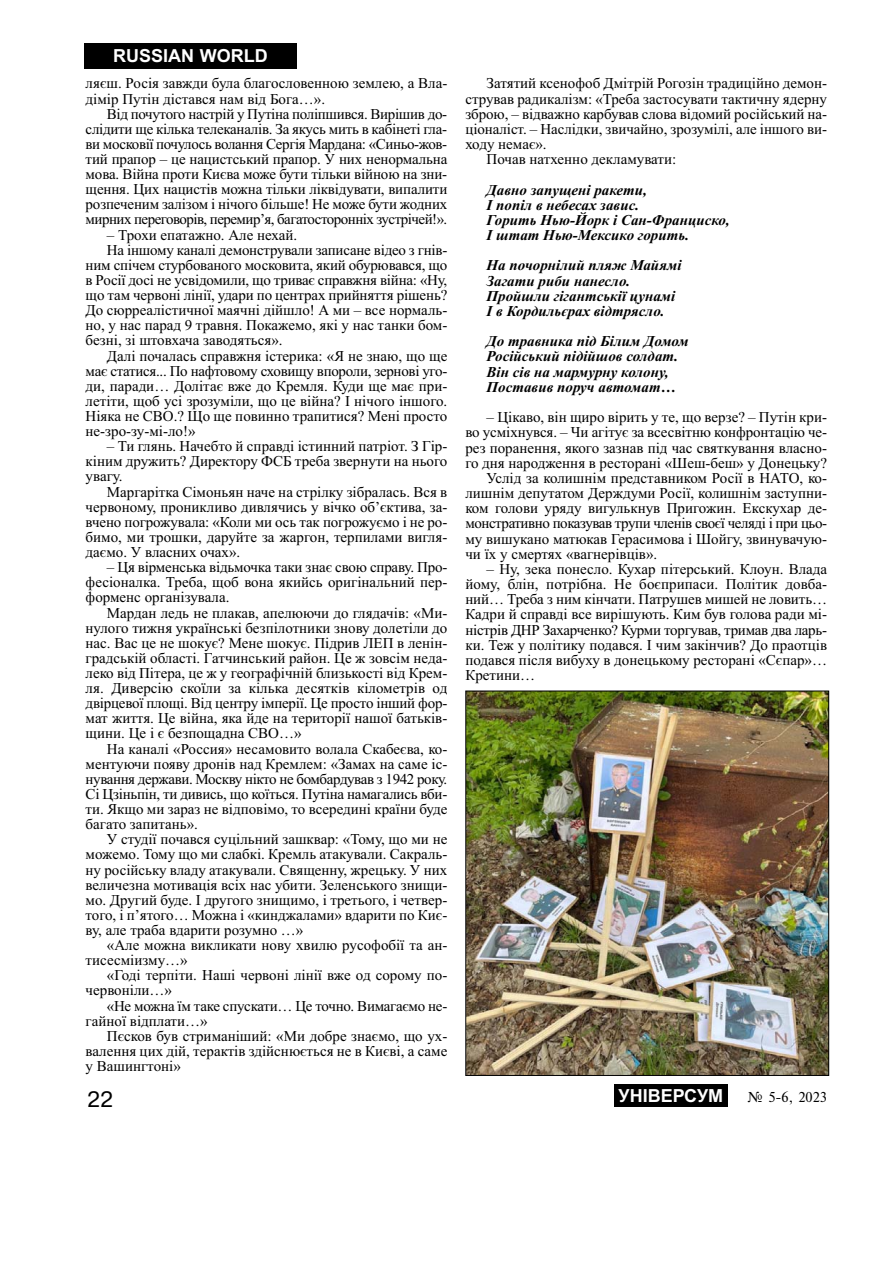
<style>
.page{position:relative;width:893px;height:1263px;background:#fff}
.page>*{position:absolute;margin:0;border:0;box-sizing:border-box;transform-origin:0 0}
.t1{font:21px "Ukr";color:#000}
.t2{font:700 18px "Arial";color:#fff}
.t3{font:15px/15.1px "Times New Roman";color:#000;text-align:justify}
.t4{font:italic 700 15px/15.1px "Times New Roman";color:#000}
.t5{font:15px/15.1px "Times New Roman";letter-spacing:-.02em;color:#000}
.t6{font:15px "Times New Roman";letter-spacing:-.03em;color:#000}
.t7{font:15px "Times";color:#000}
</style>
<div class="page">
<div style="left:84px;top:43px;width:213px;height:26px;background:#000"></div>
<div style="left:614px;top:1084px;width:113px;height:23px;background:#000"></div>
<img style="left:467px;top:693px;width:360px;height:381px">
<div style="left:465px;top:691px;width:364px;height:385px;border:1px solid #000"></div>
<p class="t2" style="left:113px;top:46px;width:156px">RUSSIAN WORLD</p>
<p class="t3" style="left:86px;top:77px;width:363px">ляєш. Росія завжди була благословенною землею, а Вла&shy;дімір Путін дістався нам від Бога…».</p>
<p class="t3" style="left:86px;top:108px;width:363px;text-indent:21px">Від почутого настрій у Путіна поліпшився. Вирішив до&shy;слідити ще кілька телеканалів. За якусь мить в кабінеті гла&shy;ви московії почулось волання Сергія Мардана: «Синьо-жов&shy;тий прапор – це нацистський прапор. У них ненормальна мова. Війна проти Києва може бути тільки війною на зни&shy;щення. Цих нацистів можна тільки ліквідувати, випалити розпеченим залізом і нічого більше! Не може бути жодних мирних переговорів, перемир’я, багатосторонніх зустрічей!».</p>
<p class="t3" style="left:107px;top:228px;width:192px">– Трохи епатажно. Але нехай.</p>
<p class="t3" style="left:107px;top:244px;width:342px">На іншому каналі демонстрували записане відео з гнів-</p>
<p class="t3" style="left:86px;top:259px;width:363px">ним спічем стурбованого московита, який обурювався, що</p>
<p class="t3" style="left:86px;top:274px;width:363px">в Росії досі не усвідомили, що триває справжня війна: «Ну,</p>
<p class="t3" style="left:86px;top:289px;width:363px">що там червоні лінії, удари по центрах прийняття рішень?</p>
<p class="t3" style="left:86px;top:304px;width:363px">До сюрреалістичної маячні дійшло! А ми – все нормаль-</p>
<p class="t3" style="left:86px;top:319px;width:363px">но, у нас парад 9 травня. Покажемо, які у нас танки бом-</p>
<p class="t3" style="left:86px;top:334px;width:198px">безні, зі штовхача заводяться».</p>
<p class="t3" style="left:107px;top:349px;width:342px">Далі почалась справжня істерика: «Я не знаю, що ще</p>
<p class="t5" style="left:86px;top:364px;width:363px">має статися... По нафтовому сховищу впороли, зернові уго-</p>
<p class="t3" style="left:86px;top:380px;width:363px">ди, паради… Долітає вже до Кремля. Куди ще має при-</p>
<p class="t3" style="left:86px;top:395px;width:363px">летіти, щоб усі зрозуміли, що це війна? І нічого іншого.</p>
<p class="t3" style="left:86px;top:410px;width:363px">Ніяка не СВО.? Що ще повинно трапитися? Мені просто</p>
<p class="t3" style="left:86px;top:425px;width:111px">не-зро-зу-мі-ло!»</p>
<p class="t3" style="left:86px;top:440px;width:363px;text-indent:21px">– Ти глянь. Начебто й справді істинний патріот. З Гір&shy;кіним дружить? Директору ФСБ треба звернути на нього увагу.</p>
<p class="t3" style="left:86px;top:485px;width:363px;text-indent:21px">Маргарітка Сімоньян наче на стрілку зібралась. Вся в червоному, проникливо дивлячись у вічко об’єктива, за&shy;вчено погрожувала: «Коли ми ось так погрожуємо і не ро&shy;бимо, ми трошки, даруйте за жаргон, терпилами вигля&shy;даємо. У власних очах».</p>
<p class="t3" style="left:86px;top:561px;width:363px;text-indent:21px">– Ця вірменська відьмочка таки знає свою справу. Про&shy;фесіоналка. Треба, щоб вона якийсь оригінальний пер&shy;форменс організувала.</p>
<p class="t3" style="left:86px;top:606px;width:363px;text-indent:21px">Мардан ледь не плакав, апелюючи до глядачів: «Ми&shy;нулого тижня українські безпілотники знову долетіли до нас. Вас це не шокує? Мене шокує. Підрив ЛЕП в ленін&shy;градській області. Гатчинський район. Це ж зовсім неда&shy;леко від Пітера, це ж у географічній близькості від Крем&shy;ля. Диверсію скоїли за кілька десятків кілометрів од двірцевої площі. Від центру імперії. Це просто інший фор&shy;мат життя. Це війна, яка йде на території нашої батьків&shy;щини. Це і є безпощадна СВО…»</p>
<p class="t3" style="left:86px;top:742px;width:363px;text-indent:21px">На каналі «Россия» несамовито волала Скабеєва, ко&shy;ментуючи появу дронів над Кремлем: «Замах на саме іс&shy;нування держави. Москву нікто не бомбардував з 1942 року.<br>Сі Цзіньпін, ти дивись, що коїться. Путіна намагались вби&shy;ти. Якщо ми зараз не відповімо, то всередині країни буде багато запитань».</p>
<p class="t3" style="left:86px;top:833px;width:363px;text-indent:21px">У студії почався суцільний зашквар: «Тому, що ми не можемо. Тому що ми слабкі. Кремль атакували. Сакраль&shy;ну російську владу атакували. Священну, жрецьку. У них величезна мотивація всіх нас убити. Зеленського знищи&shy;мо. Другий буде. І другого знищимо, і третього, і четвер&shy;того, і п’ятого… Можна і «кинджалами» вдарити по Киє&shy;ву, але траба вдарити розумно …»</p>
<p class="t3" style="left:86px;top:939px;width:363px;text-indent:21px">«Але можна викликати нову хвилю русофобії та ан&shy;тисесміизму…»</p>
<p class="t3" style="left:86px;top:969px;width:363px;text-indent:21px">«Годі терпіти. Наші червоні лінії вже од сорому по&shy;червоніли…»</p>
<p class="t5" style="left:86px;top:999px;width:363px;text-indent:21px">«Не можна їм таке спускати… Це точно. Вимагаємо не&shy;гайної відплати…»</p>
<p class="t3" style="left:86px;top:1030px;width:363px;text-indent:21px">Пєсков був стриманіший: «Ми добре знаємо, що ух&shy;валення цих дій, терактів здійснюється не в Києві, а саме у Вашингтоні»</p>
<p class="t3" style="left:486px;top:77px;width:342px">Затятий ксенофоб Дмітрій Рогозін традиційно демон-</p>
<p class="t3" style="left:465px;top:92px;width:363px">стрував радикалізм: «Треба застосувати тактичну ядерну</p>
<p class="t3" style="left:465px;top:108px;width:363px">зброю, – відважно карбував слова відомий російський на-</p>
<p class="t3" style="left:465px;top:123px;width:363px">ціоналіст. – Наслідки, звичайно, зрозумілі, але іншого ви-</p>
<p class="t3" style="left:465px;top:138px;width:83px">ходу немає».</p>
<p class="t3" style="left:486px;top:153px;width:191px">Почав натхенно декламувати:</p>
<p class="t4" style="left:486px;top:184px;width:244px">Давно запущені ракети,<br>І попіл в небесах завис.<br>Горить Нью-Йорк і Сан-Франциско,<br>І штат Нью-Мексико горить.</p>
<p class="t4" style="left:486px;top:259px;width:196px">На почорнілий пляж Майямі<br>Загати риби нанесло.<br>Пройшли гігантськії цунамі<br>І в Кордильєрах відтрясло.</p>
<p class="t4" style="left:486px;top:335px;width:204px">До травника під Білим Домом<br>Російський підійшов солдат.<br>Він сів на мармурну колону,<br>Поставив поруч автомат…</p>
<p class="t3" style="left:486px;top:411px;width:342px">– Цікаво, він щиро вірить у те, що верзе? – Путін кри-</p>
<p class="t3" style="left:465px;top:426px;width:363px">во усміхнувся. – Чи агітує за всесвітню конфронтацію че-</p>
<p class="t3" style="left:465px;top:441px;width:363px">рез поранення, якого зазнав під час святкування власно-</p>
<p class="t3" style="left:465px;top:457px;width:363px">го дня народження в ресторані «Шеш-беш» у Донецьку?</p>
<p class="t3" style="left:486px;top:472px;width:342px">Услід за колишнім представником Росії в НАТО, ко-</p>
<p class="t3" style="left:465px;top:487px;width:363px">лишнім депутатом Держдуми Росії, колишнім заступни-</p>
<p class="t3" style="left:465px;top:502px;width:363px">ком голови уряду вигулькнув Пригожин. Екскухар де-</p>
<p class="t6" style="left:465px;top:518px;width:363px">монстративно показував трупи членів своєї челяді і при цьо-</p>
<p class="t3" style="left:465px;top:532px;width:363px">му вишукано матюкав Герасимова і Шойгу, звинувачую-</p>
<p class="t3" style="left:465px;top:548px;width:193px">чи їх у смертях «вагнерівців».</p>
<p class="t3" style="left:465px;top:563px;width:363px;text-indent:21px">– Ну, зека понесло. Кухар пітерський. Клоун. Влада йому, блін, потрібна. Не боєприпаси. Політик довба&shy;ний… Треба з ним кінчати. Патрушев мишей не ловить… Кадри й справді все вирішують. Ким був голова ради мі&shy;ністрів ДНР Захарченко? Курми торгував, тримав два ларь&shy;ки. Теж у політику подався. І чим закінчив? До праотців подався після вибуху в донецькому ресторані «Сєпар»… Кретини…</p>
<h1 class="t1" style="left:87px;top:1087px;width:27px">22</h1>
<p class="t2" style="left:618px;top:1085px;width:106px">УНІВЕРСУМ</p>
<p class="t7" style="left:747px;top:1088px;width:81px">‹ 5-6, 2023</p>
</div>
